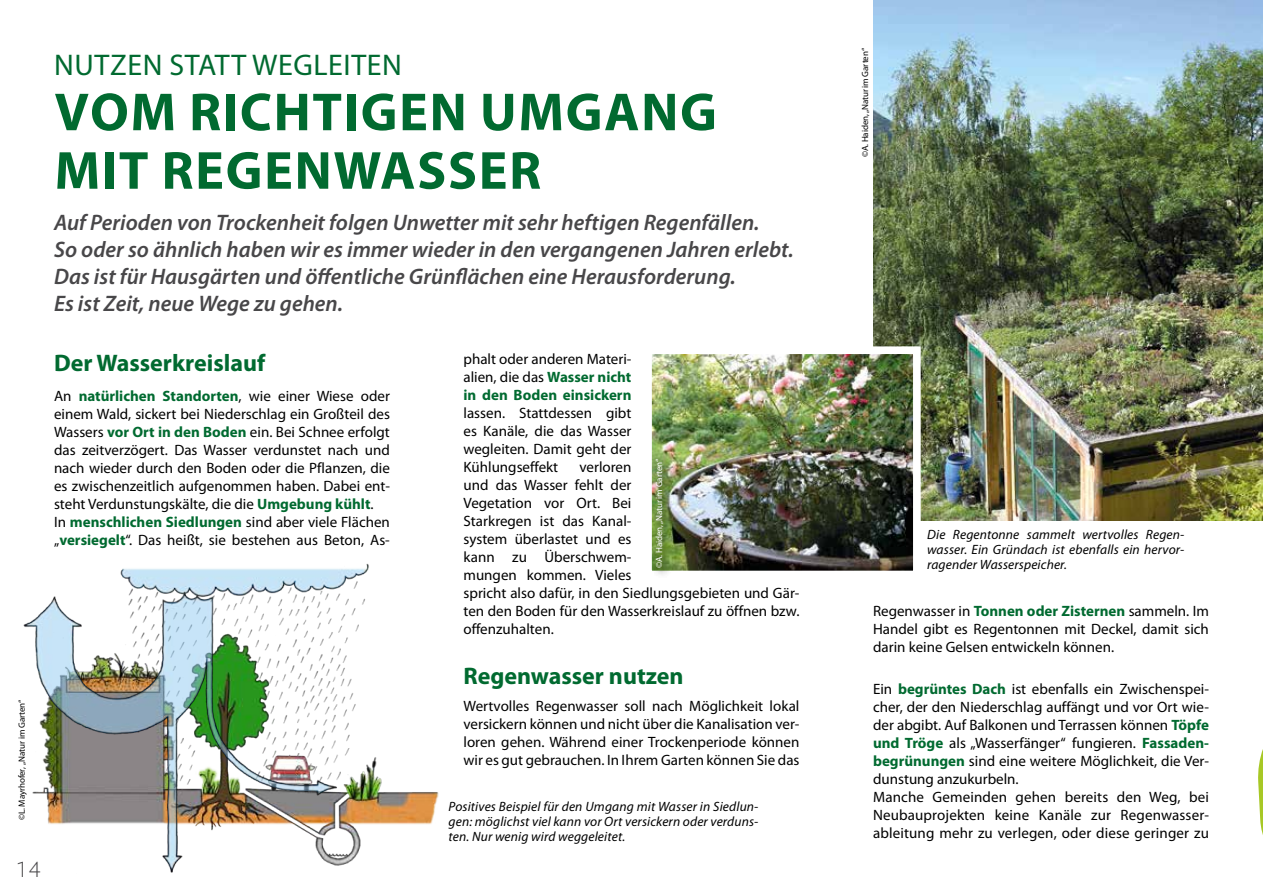
<style>
.page{position:relative;width:1263px;height:893px;background:#fff}
.page>*{position:absolute;margin:0;border:0;box-sizing:border-box;transform-origin:0 0}
.t1{font:700 54px/58.5px "Myriad Pro";letter-spacing:.03em;color:#016a30}
.t2{font:30px "Myriad Pro";letter-spacing:.02em;color:#016a30}
.t3{font:700 24px "Myriad Pro";color:#016a30}
.t4{font:italic 600 22.5px/27px "Myriad Pro";color:#484749}
.t5{font:300 21px "Fresco Sans Pro";color:#484749}
.t6{font:15px/18px "Myriad Pro";color:#000;text-align:justify}
.t7{font:italic 13.5px/15px "Myriad Pro";letter-spacing:.01em;color:#000;text-align:justify}
.t8{font:9px "Myriad Pro";letter-spacing:-.01em;color:#000}
.t9{font:9px "Myriad Pro";letter-spacing:-.01em;color:#fff}
.s1{font-weight:700;color:#016a30}
</style>
<div class="page">
<svg style="left:1258px;top:749px;width:5px;height:86px"></svg>
<img style="left:23px;top:568px;width:416px;height:305px">
<img style="left:873px;top:0;width:390px;height:520px">
<img style="left:653px;top:355px;width:259px;height:214px">
<div style="left:644px;top:346px;width:277px;height:232px;border:8px solid #fff"></div>
<img style="left:651px;top:454px;width:23px;height:124px">
<h2 class="t2" style="left:54px;top:46px;width:349px">NUTZEN STATT WEGLEITEN</h2>
<h1 class="t1" style="left:55px;top:81px;width:664px">VOM RICHTIGEN UMGANG<br>MIT REGENWASSER</h1>
<p class="t4" style="left:54px;top:209px;width:741px">Auf Perioden von Trockenheit folgen Unwetter mit sehr heftigen Regenfällen.<br>So oder so ähnlich haben wir es immer wieder in den vergangenen Jahren erlebt.<br>Das ist für Hausgärten und öffentliche Grünflächen eine Herausforderung.<br>Es ist Zeit, neue Wege zu gehen.</p>
<h3 class="t3" style="left:54px;top:347px;width:213px">Der Wasserkreislauf</h3>
<p class="t6" style="left:54px;top:387px;width:337px;text-align:left">An <span class="s1">natürlichen Standorten</span>, wie einer Wiese oder einem Wald, sickert bei Niederschlag ein Großteil des Wassers <span class="s1">vor Ort in den Boden</span> ein. Bei Schnee erfolgt das zeitverzögert. Das Wasser verdunstet nach und nach wieder durch den Boden oder die Pflanzen, die es zwischenzeitlich aufgenommen haben. Dabei ent&shy;steht Verdunstungskälte, die die <span class="s1">Umgebung kühlt</span>.<br>In <span class="s1">menschlichen Siedlungen</span> sind aber viele Flächen „<span class="s1">versiegelt</span>“. Das heißt, sie bestehen aus Beton, As-</p>
<p class="t8" style="left:16px;top:820px;width:122px;rotate:-90deg">©L. Mayrhofer, „Natur im Garten“</p>
<h3 class="t5" style="left:16px;top:856px;width:26px">14</h3>
<p class="t6" style="left:463px;top:350px;width:169px">phalt oder anderen Materi&shy;alien, die das <span class="s1">Wasser nicht in den Boden einsickern</span></p>
<p class="t6" style="left:463px;top:404px;width:169px">lassen. Stattdessen gibt es Kanäle, die das Wasser wegleiten. Damit geht der Kühlungseffekt</p>
<p class="t9" style="left:653px;top:568px;width:111px;rotate:-90deg">©A. Haiden, „Natur im Garten“</p>
<p class="t6" style="left:463px;top:458px;width:337px;text-align:left;text-indent:116px">verloren<br>und das Wasser fehlt der<br>Vegetation vor Ort. Bei<br>Starkregen ist das Kanal-<br>system überlastet und es<br>kann zu Überschwem-<br>mungen kommen. Vieles<br>spricht also dafür, in den Siedlungsgebieten und Gär&shy;ten den Boden für den Wasserkreislauf zu öffnen bzw. offenzuhalten.</p>
<h3 class="t3" style="left:463px;top:660px;width:222px">Regenwasser nutzen</h3>
<p class="t6" style="left:463px;top:697px;width:337px">Wertvolles Regenwasser soll nach Möglichkeit lokal versickern können und nicht über die Kanalisation ver&shy;loren gehen. Während einer Trockenperiode können wir es gut gebrauchen. In Ihrem Garten können Sie das</p>
<p class="t7" style="left:449px;top:798px;width:311px">Positives Beispiel für den Umgang mit Wasser in Siedlun&shy;gen: möglichst viel kann vor Ort versickern oder verduns&shy;ten. Nur wenig wird weggeleitet.</p>
<p class="t8" style="left:859px;top:157px;width:111px;rotate:-90deg">©A. Haiden, „Natur im Garten“</p>
<p class="t7" style="left:927px;top:527px;width:259px">Die Regentonne sammelt wertvolles Regen&shy;wasser. Ein Gründach ist ebenfalls ein hervor&shy;ragender Wasserspeicher.</p>
<p class="t6" style="left:873px;top:602px;width:337px">Regenwasser in <span class="s1">Tonnen oder Zisternen</span> sammeln. Im Handel gibt es Regentonnen mit Deckel, damit sich darin keine Gelsen entwickeln können.</p>
<p class="t6" style="left:873px;top:680px;width:337px;text-align:left">Ein <span class="s1">begrüntes Dach</span> ist ebenfalls ein Zwischenspei&shy;cher, der den Niederschlag auffängt und vor Ort wie&shy;der abgibt. Auf Balkonen und Terrassen können <span class="s1">Töpfe und Tröge</span> als „Wasserfänger“ fungieren. <span class="s1">Fassaden&shy;begrünungen</span> sind eine weitere Möglichkeit, die Ver&shy;dunstung anzukurbeln.<br>Manche Gemeinden gehen bereits den Weg, bei Neubauprojekten keine Kanäle zur Regenwasser&shy;ableitung mehr zu verlegen, oder diese geringer zu</p>
</div>
